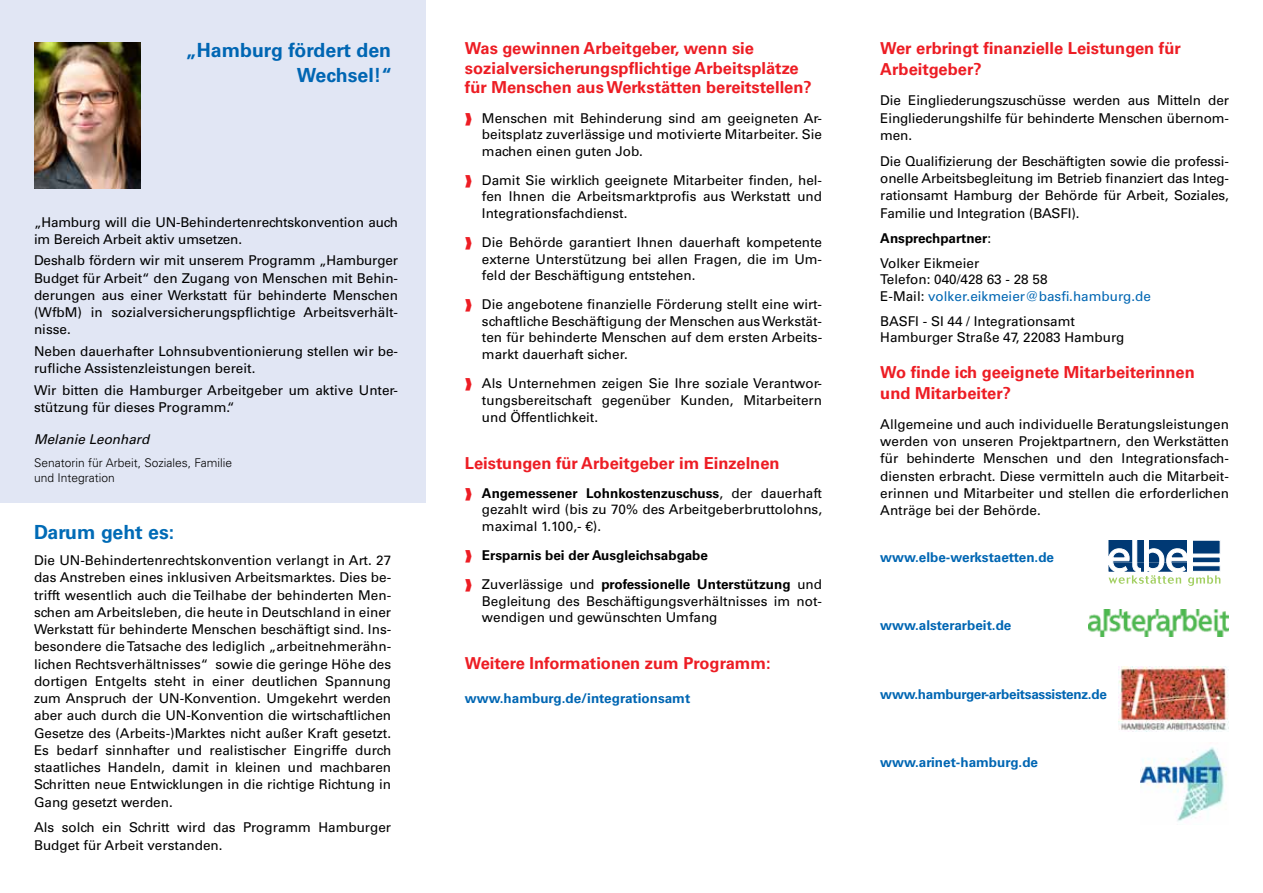
<style>
.page{position:relative;width:1263px;height:893px;background:#fff}
.page>*{position:absolute;margin:0;border:0;box-sizing:border-box;transform-origin:0 0}
.t1{font:700 19.5px/25.5px "Univers LT Std";color:#0066b3;text-align:right}
.t2{font:700 19.5px "Univers LT Std";color:#006bb6}
.t3{font:700 16.5px/19.5px "Univers LT Std";color:#ed1d24}
.t4{font:13.5px/17.2px "Univers LT Std";color:#000;text-align:justify}
.t5{font:700 13.5px/29.2px "Univers LT Std";color:#000}
.t6{font:700 13.5px "Univers LT Std";color:#0066b3}
.t7{font:13.5px/16.5px "Univers LT Std";color:#0066b3}
.t8{font:700 13.5px "Univers LT Std";letter-spacing:-.02em;color:#0066b3}
.t9{font:italic 13.5px "Univers LT Std";color:#000}
.t10{font:300 12px/15px "Univers LT Std";color:#000}
.s1{font-weight:700}
.s2{font-weight:400}
.s3{color:#000}
</style>
<div class="page">
<div style="left:0;top:0;width:425px;height:503px;background:#e1e6f4"></div>
<img style="left:34px;top:43px;width:107px;height:145px">
<svg style="left:1108px;top:540px;width:112px;height:46px"></svg>
<div style="left:1192px;top:557px;width:28px;height:6px;background:#003974"></div>
<div style="left:1192px;top:557px;width:28px;height:6px;border:1px solid #fff"></div>
<img style="left:1140px;top:747px;width:87px;height:75px">
<img style="left:1118px;top:667px;width:111px;height:64px">
<img style="left:1089px;top:609px;width:140px;height:27px">
<h1 class="t1" style="left:186px;top:37px;width:208px">„Hamburg fördert den<br>Wechsel!“</h1>
<p class="t4" style="left:34px;top:213px;width:366px">„Hamburg will die UN-Behindertenrechtskonvention auch im Bereich Arbeit aktiv umsetzen.</p>
<p class="t4" style="left:34px;top:252px;width:366px">Deshalb fördern wir mit unserem Programm „Hamburger Budget für Arbeit“ den Zugang von Menschen mit Behin&shy;derungen aus einer Werkstatt für behinderte Menschen (WfbM) in sozialversicherungspflichtige Arbeitsverhält&shy;nisse.</p>
<p class="t4" style="left:34px;top:343px;width:366px">Neben dauerhafter Lohnsubventionierung stellen wir be&shy;rufliche Assistenzleistungen bereit.</p>
<p class="t4" style="left:34px;top:381px;width:366px">Wir bitten die Hamburger Arbeitgeber um aktive Unter&shy;stützung für dieses Programm.“</p>
<p class="t9" style="left:34px;top:431px;width:117px">Melanie Leonhard</p>
<p class="t10" style="left:34px;top:456px;width:200px">Senatorin für Arbeit, Soziales, Familie und Integration</p>
<h1 class="t2" style="left:34px;top:521px;width:142px">Darum geht es:</h1>
<p class="t4" style="left:34px;top:552px;width:359px">Die UN-Behindertenrechtskonvention verlangt in Art. 27 das Anstreben eines inklusiven Arbeitsmarktes. Dies be&shy;trifft wesentlich auch die Teilhabe der behinderten Men&shy;schen am Arbeitsleben, die heute in Deutschland in einer Werkstatt für behinderte Menschen beschäftigt sind. Ins&shy;besondere die Tatsache des lediglich „arbeitnehmerähn&shy;lichen Rechtsverhältnisses“ sowie die geringe Höhe des dortigen Entgelts steht in einer deutlichen Spannung zum Anspruch der UN-Konvention. Umgekehrt werden aber auch durch die UN-Konvention die wirtschaftlichen Gesetze des (Arbeits-)Marktes nicht außer Kraft gesetzt.<br>Es bedarf sinnhafter und realistischer Eingriffe durch staatliches Handeln, damit in kleinen und machbaren Schritten neue Entwicklungen in die richtige Richtung in Gang gesetzt werden.</p>
<p class="t4" style="left:34px;top:819px;width:359px">Als solch ein Schritt wird das Programm Hamburger<br>Budget für Arbeit verstanden.</p>
<p class="t3" style="left:465px;top:39px;width:348px">Was gewinnen Arbeitgeber, wenn sie sozialversicherungspflichtige Arbeitsplätze für Menschen aus Werkstätten bereitstellen?</p>
<p class="t4" style="left:482px;top:110px;width:342px;line-height:16.5px">Menschen mit Behinderung sind am geeigneten Ar&shy;beitsplatz zuverlässige und motivierte Mitarbeiter. Sie machen einen guten Job.</p>
<p class="t4" style="left:482px;top:172px;width:342px;line-height:16.5px">Damit Sie wirklich geeignete Mitarbeiter finden, hel&shy;fen Ihnen die Arbeitsmarktprofis aus Werkstatt und Integrationsfachdienst.</p>
<p class="t4" style="left:482px;top:234px;width:342px;line-height:16.5px">Die Behörde garantiert Ihnen dauerhaft kompetente externe Unterstützung bei allen Fragen, die im Um&shy;feld der Beschäftigung entstehen.</p>
<p class="t4" style="left:482px;top:297px;width:342px;line-height:16.5px">Die angebotene finanzielle Förderung stellt eine wirt&shy;schaftliche Beschäftigung der Menschen aus Werkstät&shy;ten für behinderte Menschen auf dem ersten Arbeits&shy;markt dauerhaft sicher.</p>
<p class="t4" style="left:482px;top:375px;width:342px;line-height:16.8px">Als Unternehmen zeigen Sie Ihre soziale Verantwor&shy;tungsbereitschaft gegenüber Kunden, Mitarbeitern und Öffentlichkeit.</p>
<p class="t3" style="left:465px;top:453px;width:316px">Leistungen für Arbeitgeber im Einzelnen</p>
<p class="t4" style="left:482px;top:485px;width:342px;line-height:16.5px"><span class="s1">Angemessener Lohnkostenzuschuss</span>, der dauerhaft gezahlt wird (bis zu 70% des Arbeitgeberbruttolohns, maximal 1.100,- €).</p>
<p class="t5" style="left:482px;top:541px;width:342px">Ersparnis bei der Ausgleichsabgabe<br><span class="s2">Zuverlässige und</span> professionelle Unterstützung <span class="s2">und</span></p>
<p class="t4" style="left:482px;top:593px;width:342px;line-height:16.5px">Begleitung des Beschäftigungsverhältnisses im not&shy;wendigen und gewünschten Umfang</p>
<p class="t3" style="left:465px;top:653px;width:307px">Weitere Informationen zum Programm:</p>
<p class="t6" style="left:465px;top:690px;width:227px">www.hamburg.de/integrationsamt</p>
<p class="t3" style="left:880px;top:38px;width:302px;line-height:21px">Wer erbringt finanzielle Leistungen für<br>Arbeitgeber?</p>
<p class="t4" style="left:880px;top:92px;width:350px">Die Eingliederungszuschüsse werden aus Mitteln der Eingliederungshilfe für behinderte Menschen übernom&shy;men.</p>
<p class="t4" style="left:880px;top:152px;width:350px">Die Qualifizierung der Beschäftigten sowie die professi&shy;onelle Arbeitsbegleitung im Betrieb finanziert das Integ&shy;rationsamt Hamburg der Behörde für Arbeit, Soziales, Familie und Integration (BASFI).</p>
<p class="t5" style="left:880px;top:225px;width:112px;line-height:25px">Ansprechpartner<span class="s2">:<br>Volker Eikmeier</span></p>
<p class="t7" style="left:880px;top:271px;width:272px"><span class="s3">Telefon: 040/428 63 - 28 58<br>E-Mail:</span> volker.eikmeier@basfi.hamburg.de</p>
<p class="t4" style="left:880px;top:313px;width:246px;line-height:16.5px">BASFI - SI 44 / Integrationsamt<br>Hamburger Straße 47, 22083 Hamburg</p>
<p class="t3" style="left:880px;top:362px;width:316px;line-height:21px">Wo finde ich geeignete Mitarbeiterinnen und Mitarbeiter?</p>
<p class="t4" style="left:880px;top:416px;width:350px">Allgemeine und auch individuelle Beratungsleistungen werden von unseren Projektpartnern, den Werkstätten für behinderte Menschen und den Integrationsfach&shy;diensten erbracht. Diese vermitteln auch die Mitarbeit&shy;erinnen und Mitarbeiter und stellen die erforderlichen Anträge bei der Behörde.</p>
<p class="t6" style="left:880px;top:549px;width:175px">www.elbe-werkstaetten.de</p>
<p class="t6" style="left:880px;top:618px;width:133px">www.alsterarbeit.de</p>
<p class="t8" style="left:880px;top:686px;width:228px">www.hamburger-arbeitsassistenz.de</p>
<p class="t6" style="left:880px;top:754px;width:159px">www.arinet-hamburg.de</p>
</div>
